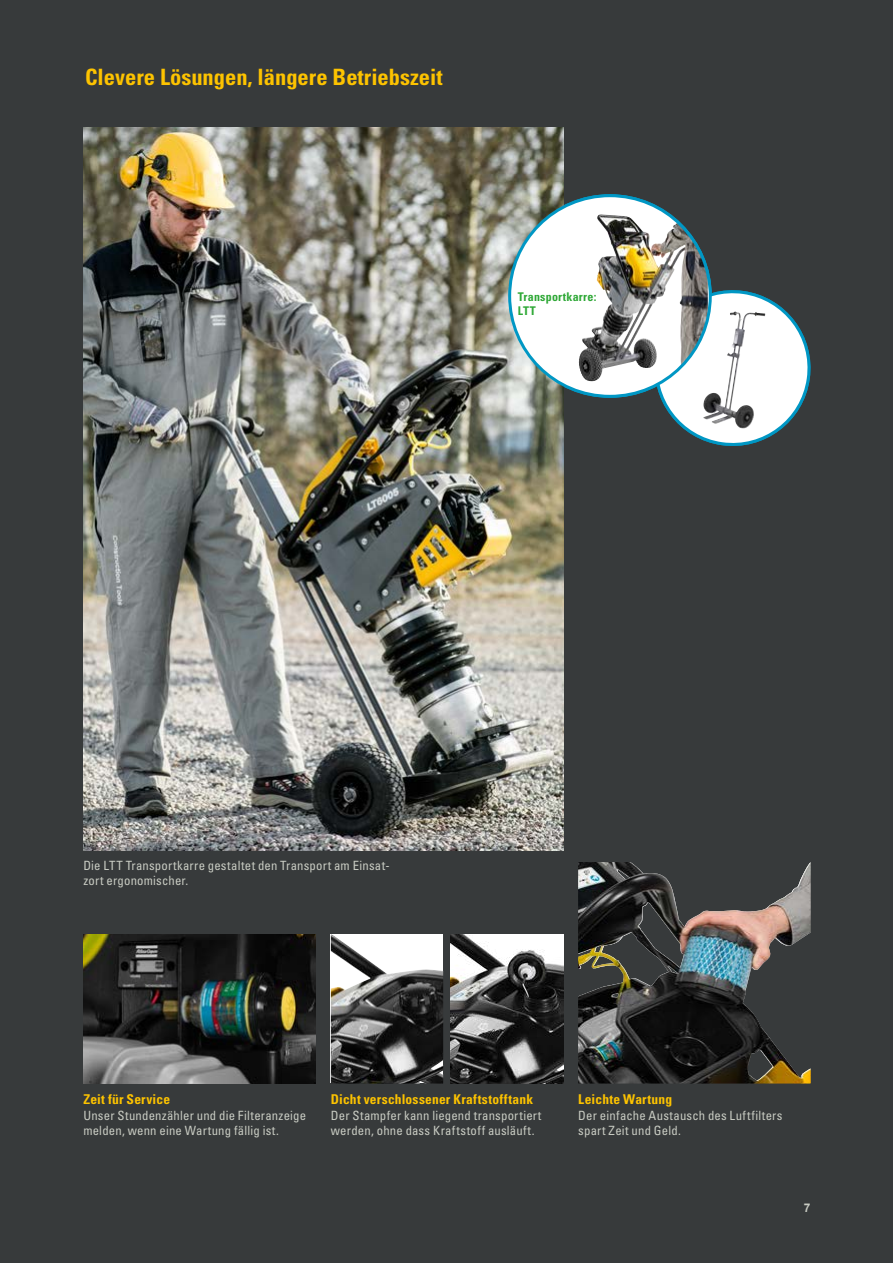
<style>
.page{position:relative;width:893px;height:1263px;background:#373a3b}
.page>*{position:absolute;margin:0;border:0;box-sizing:border-box;transform-origin:0 0}
.t1{font:700 condensed 22.5px "Univers";color:#fdc300}
.t2{font:700 condensed 13.5px "Univers";letter-spacing:.02em;color:#fdc300}
.t3{font:condensed 12.75px/15px "Univers";letter-spacing:.015em;color:#c8cbc2}
.t4{font:700 condensed 12px/13.5px "Univers";letter-spacing:.02em;color:#2ea836}
.t5{font:700 12px "Arial";color:#c8cbc2}
</style>
<div class="page">
<img style="left:83px;top:128px;width:480px;height:722px">
<img style="left:578px;top:862px;width:232px;height:221px">
<img style="left:83px;top:934px;width:232px;height:149px">
<img style="left:451px;top:934px;width:112px;height:149px">
<svg style="left:648px;top:284px;width:163px;height:162px"></svg>
<svg style="left:510px;top:196px;width:200px;height:200px;background:#c7c9c6"></svg>
<svg style="left:331px;top:934px;width:112px;height:149px;background:#747473"></svg>
<h1 class="t1" style="left:85px;top:63px;width:359px">Clevere Lösungen, längere Betriebszeit</h1>
<p class="t4" style="left:518px;top:290px;width:80px">Transportkarre:<br>LTT</p>
<p class="t3" style="left:83px;top:858px;width:308px">Die LTT Transportkarre gestaltet den Transport am Einsat&shy;zort ergonomischer.</p>
<p class="t2" style="left:83px;top:1090px;width:88px">Zeit für Service</p>
<p class="t3" style="left:83px;top:1108px;width:224px">Unser Stundenzähler und die Filteranzeige melden, wenn eine Wartung fällig ist.</p>
<p class="t2" style="left:331px;top:1090px;width:204px">Dicht verschlossener Kraftstofftank</p>
<p class="t3" style="left:331px;top:1108px;width:212px">Der Stampfer kann liegend transportiert werden, ohne dass Kraftstoff ausläuft.</p>
<p class="t2" style="left:578px;top:1090px;width:95px">Leichte Wartung</p>
<p class="t3" style="left:578px;top:1108px;width:206px">Der einfache Austausch des Luftfilters spart Zeit und Geld.</p>
<p class="t5" style="left:804px;top:1200px;width:8px">7</p>
</div>
